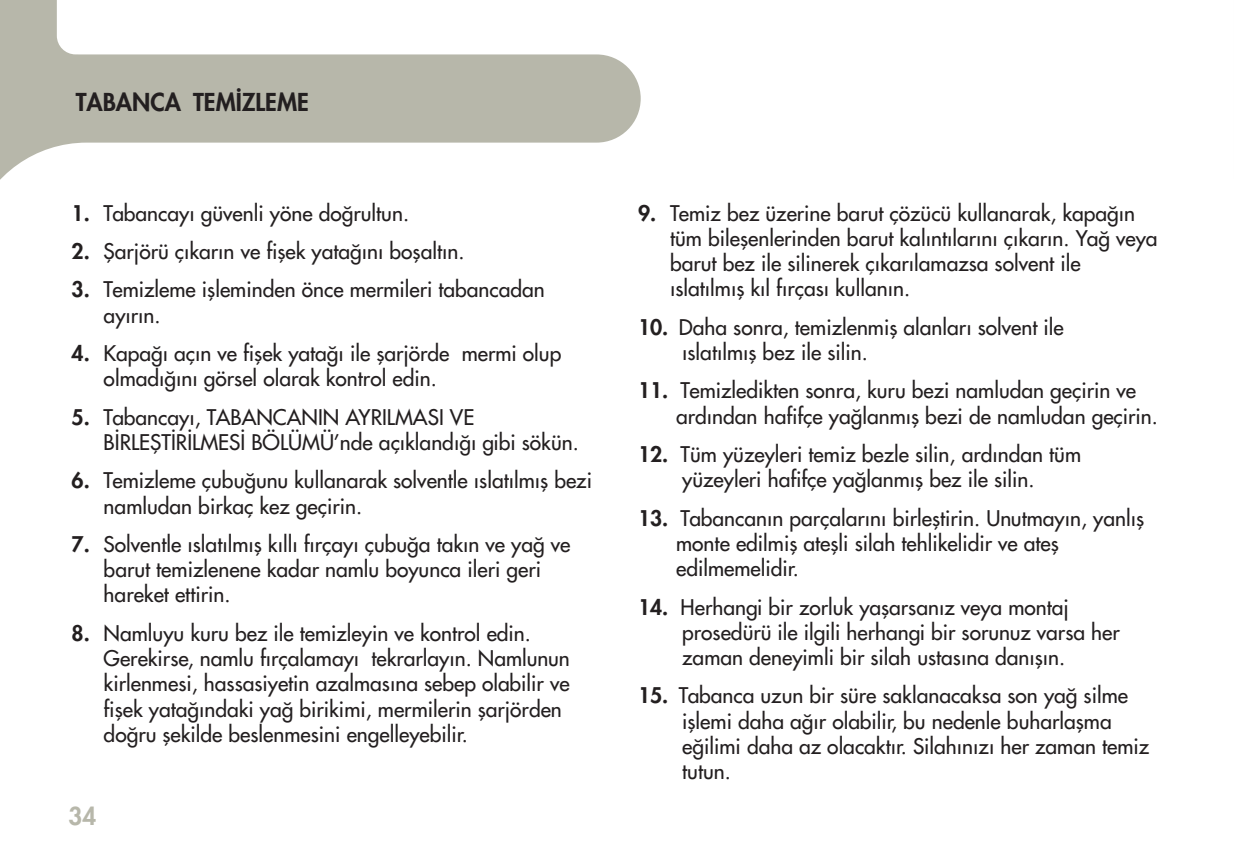
<style>
.page{position:relative;width:1234px;height:851px;background:#fff}
.page>*{position:absolute;margin:0;border:0;box-sizing:border-box;transform-origin:0 0}
.t1{font:24px "Futura Heavy Tr";color:#231f20}
.t2{font:24px "Futura Heavy Tr";color:#b7b7aa}
.t3{font:21px/25.2px "Futura Normal Tr";color:#231f20}
.s1{font-family:"Futura Heavy Tr"}
</style>
<div class="page">
<svg style="left:0;top:0;width:640px;height:180px;fill:#b7b7aa"></svg>
<p class="t1" style="left:76px;top:86px;width:234px">TABANCA TEMİZLEME</p>
<p class="t3" style="left:72px;top:200px;width:339px"><span class="s1">1.</span> Tabancayı güvenli yöne doğrultun.</p>
<p class="t3" style="left:72px;top:238px;width:394px"><span class="s1">2.</span> Şarjörü çıkarın ve fişek yatağını boşaltın.</p>
<p class="t3" style="left:104px;top:277px;width:442px;text-indent:-32px"><span class="s1">3.</span> Temizleme işleminden önce mermileri tabancadan ayırın.</p>
<p class="t3" style="left:104px;top:340px;width:459px;text-indent:-32px"><span class="s1">4.</span> Kapağı açın ve fişek yatağı ile şarjörde mermi olup olmadığını görsel olarak kontrol edin.</p>
<p class="t3" style="left:104px;top:404px;width:476px;text-indent:-32px"><span class="s1">5.</span> Tabancayı, TABANCANIN AYRILMASI VE<br>BİRLEŞTİRİLMESİ BÖLÜMÜ’nde açıklandığı gibi sökün.</p>
<p class="t3" style="left:104px;top:468px;width:490px;text-indent:-32px"><span class="s1">6.</span> Temizleme çubuğunu kullanarak solventle ıslatılmış bezi namludan birkaç kez geçirin.</p>
<p class="t3" style="left:104px;top:531px;width:468px;text-indent:-32px"><span class="s1">7.</span> Solventle ıslatılmış kıllı fırçayı çubuğa takın ve yağ ve barut temizlenene kadar namlu boyunca ileri geri hareket ettirin.</p>
<p class="t3" style="left:104px;top:620px;width:467px;text-indent:-32px"><span class="s1">8.</span> Namluyu kuru bez ile temizleyin ve kontrol edin.<br>Gerekirse, namlu fırçalamayı tekrarlayın. Namlunun kirlenmesi, hassasiyetin azalmasına sebep olabilir ve fişek yatağındaki yağ birikimi, mermilerin şarjörden doğru şekilde beslenmesini engelleyebilir.</p>
<p class="t2" style="left:69px;top:800px;width:29px">34</p>
<p class="t3" style="left:670px;top:200px;width:489px;text-indent:-32px"><span class="s1">9.</span> Temiz bez üzerine barut çözücü kullanarak, kapağın tüm bileşenlerinden barut kalıntılarını çıkarın. Yağ veya barut bez ile silinerek çıkarılamazsa solvent ile ıslatılmış kıl fırçası kullanın.</p>
<p class="t3" style="left:682px;top:314px;width:383px;text-indent:-44px"><span class="s1">10.</span> Daha sonra, temizlenmiş alanları solvent ile ıslatılmış bez ile silin.</p>
<p class="t3" style="left:676px;top:378px;width:483px;text-indent:-38px"><span class="s1">11.</span> Temizledikten sonra, kuru bezi namludan geçirin ve ardından hafifçe yağlanmış bezi de namludan geçirin.</p>
<p class="t3" style="left:638px;top:441px;width:444px;text-align:center"><span class="s1">12.</span> Tüm yüzeyleri temiz bezle silin, ardından tüm yüzeyleri hafifçe yağlanmış bez ile silin.</p>
<p class="t3" style="left:676px;top:505px;width:469px;text-indent:-38px"><span class="s1">13.</span> Tabancanın parçalarını birleştirin. Unutmayın, yanlış monte edilmiş ateşli silah tehlikelidir ve ateş edilmemelidir.</p>
<p class="t3" style="left:682px;top:594px;width:439px;text-indent:-44px"><span class="s1">14.</span> Herhangi bir zorluk yaşarsanız veya montaj prosedürü ile ilgili herhangi bir sorunuz varsa her zaman deneyimli bir silah ustasına danışın.</p>
<p class="t3" style="left:682px;top:682px;width:468px;text-indent:-44px"><span class="s1">15.</span> Tabanca uzun bir süre saklanacaksa son yağ silme işlemi daha ağır olabilir, bu nedenle buharlaşma eğilimi daha az olacaktır. Silahınızı her zaman temiz tutun.</p>
</div>
